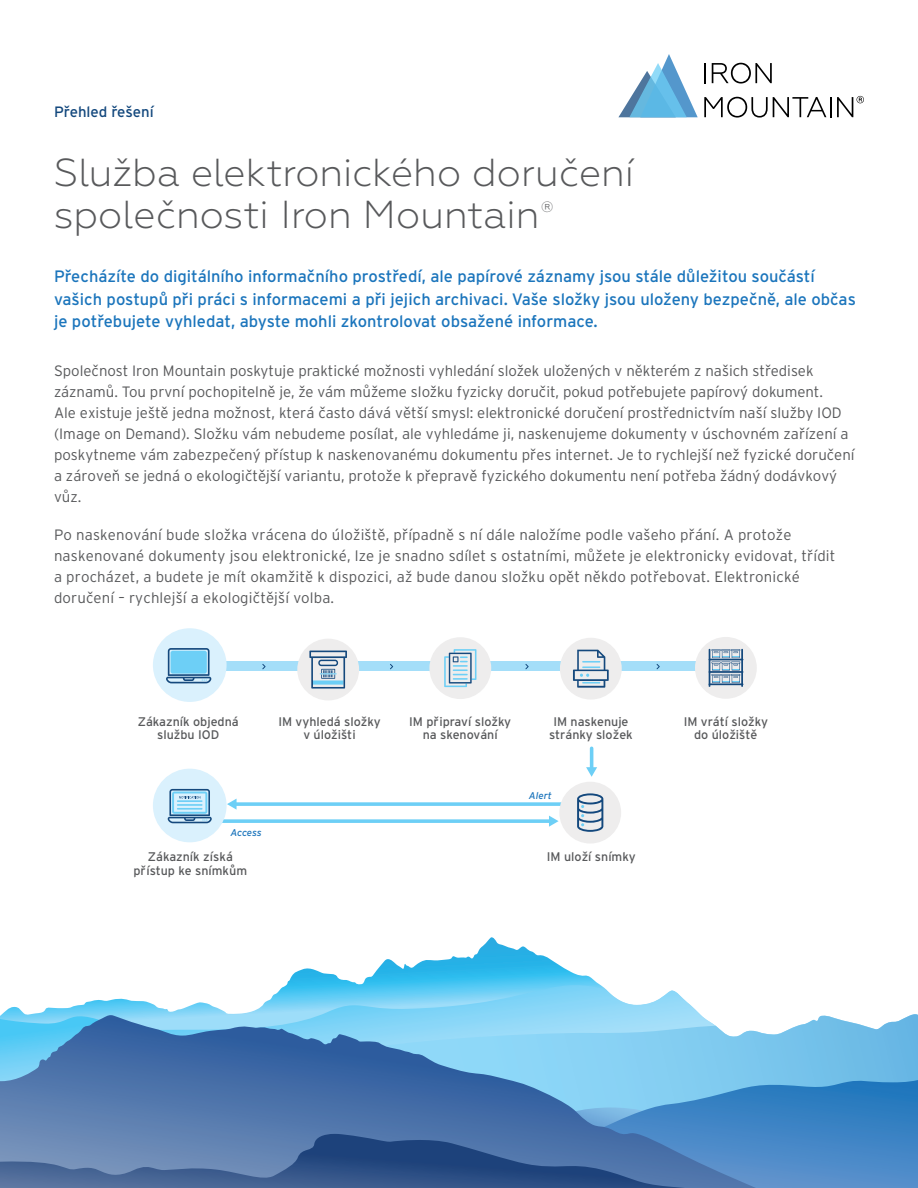
<style>
.page{position:relative;width:918px;height:1188px;background:#fff}
.page>*{position:absolute;margin:0;border:0;box-sizing:border-box;transform-origin:0 0}
.t1{font:300 39px/42px "Geometria";color:#58595b}
.t2{font:16.5px/22.5px "Interstate";color:#1b75bc}
.t3{font:300 15px/21px "Interstate";color:#58595b}
.t4{font:15px "Interstate";color:#13487d}
.t5{font:300 14.85px "Geometria";color:#58595b}
.t6{font:12.45px/13.8px "Interstate";color:#58595b;text-align:center}
.t7{font:italic 9.9px "Interstate";letter-spacing:-.01em;color:#1c75bc}
</style>
<div class="page">
<svg style="left:286px;top:937px;width:315px;height:48px"></svg>
<svg style="left:1px;top:985px;width:699px;height:30px"></svg>
<svg style="left:368px;top:1014px;width:550px;height:65px;background:#86c8eb"></svg>
<svg style="left:0;top:1015px;width:756px;height:64px;background:#6babd7"></svg>
<svg style="left:0;top:1079px;width:918px;height:109px;background:#4c7ab0"></svg>
<svg style="left:618px;top:54px;width:80px;height:63px"></svg>
<svg style="left:705px;top:63px;width:1px;height:20px"></svg>
<svg style="left:712px;top:63px;width:60px;height:21px"></svg>
<svg style="left:704px;top:97px;width:122px;height:21px"></svg>
<hr style="left:830px;top:97px;width:2px;height:20px;background:#000">
<svg style="left:837px;top:96px;width:27px;height:21px"></svg>
<svg style="left:237px;top:802px;width:324px;height:4px"></svg>
<svg style="left:227px;top:799px;width:10px;height:11px"></svg>
<svg style="left:223px;top:819px;width:326px;height:4px"></svg>
<svg style="left:549px;top:816px;width:10px;height:11px"></svg>
<hr style="left:590px;top:748px;width:3px;height:21px;background:#6dcff6">
<svg style="left:586px;top:767px;width:11px;height:10px"></svg>
<div style="left:206px;top:662px;width:521px;height:9px;background:#a4def9"></div>
<div style="left:153px;top:628px;width:74px;height:74px;background:#daf1fd;border-radius:50%"></div>
<div style="left:153px;top:769px;width:74px;height:73px;background:#daf1fd;border-radius:50%"></div>
<svg style="left:166px;top:648px;width:45px;height:35px"></svg>
<div style="left:171px;top:651px;width:36px;height:23px;background:#6dcff6;border-radius:2px"></div>
<div style="left:297px;top:639px;width:62px;height:61px;background:#eeeded;border-radius:50%"></div>
<svg style="left:309px;top:651px;width:38px;height:38px"></svg>
<div style="left:429px;top:637px;width:62px;height:62px;background:#eeeded;border-radius:50%"></div>
<svg style="left:444px;top:649px;width:32px;height:38px"></svg>
<div style="left:560px;top:638px;width:62px;height:62px;background:#eeeded;border-radius:50%"></div>
<svg style="left:573px;top:650px;width:36px;height:38px"></svg>
<div style="left:695px;top:637px;width:62px;height:62px;background:#eeeded;border-radius:50%"></div>
<svg style="left:708px;top:649px;width:35px;height:38px"></svg>
<svg style="left:168px;top:789px;width:44px;height:34px"></svg>
<div style="left:559px;top:782px;width:62px;height:62px;background:#eeeded;border-radius:50%"></div>
<svg style="left:577px;top:793px;width:26px;height:39px"></svg>
<svg style="left:390px;top:664px;width:3px;height:5px"></svg>
<svg style="left:525px;top:664px;width:4px;height:5px"></svg>
<svg style="left:657px;top:664px;width:3px;height:5px"></svg>
<p class="t4" style="left:54px;top:101px;width:101px">Přehled řešení</p>
<h1 class="t1" style="left:54px;top:152px;width:582px">Služba elektronického doručení společnosti Iron Mountain</h1>
<p class="t5" style="left:541px;top:199px;width:14px">®</p>
<p class="t2" style="left:54px;top:265px;width:803px">Přecházíte do digitálního informačního prostředí, ale papírové záznamy jsou stále důležitou součástí vašich postupů při práci s informacemi a při jejich archivaci. Vaše složky jsou uloženy bezpečně, ale občas je potřebujete vyhledat, abyste mohli zkontrolovat obsažené informace.</p>
<p class="t3" style="left:54px;top:359px;width:802px">Společnost Iron Mountain poskytuje praktické možnosti vyhledání složek uložených v některém z našich středisek záznamů. Tou první pochopitelně je, že vám můžeme složku fyzicky doručit, pokud potřebujete papírový dokument.<br>Ale existuje ještě jedna možnost, která často dává větší smysl: elektronické doručení prostřednictvím naší služby IOD (Image on Demand). Složku vám nebudeme posílat, ale vyhledáme ji, naskenujeme dokumenty v úschovném zařízení a poskytneme vám zabezpečený přístup k naskenovanému dokumentu přes internet. Je to rychlejší než fyzické doručení a zároveň se jedná o ekologičtější variantu, protože k přepravě fyzického dokumentu není potřeba žádný dodávkový vůz.</p>
<p class="t3" style="left:54px;top:523px;width:783px">Po naskenování bude složka vrácena do úložiště, případně s ní dále naložíme podle vašeho přání. A protože naskenované dokumenty jsou elektronické, lze je snadno sdílet s ostatními, můžete je elektronicky evidovat, třídit a procházet, a budete je mít okamžitě k dispozici, až bude danou složku opět někdo potřebovat. Elektronické doručení – rychlejší a ekologičtější volba.</p>
<p class="t6" style="left:138px;top:714px;width:103px">Zákazník objedná službu IOD</p>
<p class="t6" style="left:278px;top:714px;width:104px">IM vyhledá složky v úložišti</p>
<p class="t6" style="left:409px;top:714px;width:104px">IM připraví složky na skenování</p>
<p class="t6" style="left:549px;top:714px;width:85px">IM naskenuje stránky složek</p>
<p class="t6" style="left:684px;top:714px;width:86px">IM vrátí složky do úložiště</p>
<p class="t7" style="left:230px;top:827px;width:33px">Access</p>
<p class="t7" style="left:529px;top:790px;width:25px">Alert</p>
<p class="t6" style="left:134px;top:850px;width:115px">Zákazník získá přístup ke snímkům</p>
<p class="t6" style="left:547px;top:850px;width:90px">IM uloží snímky</p>
</div>
